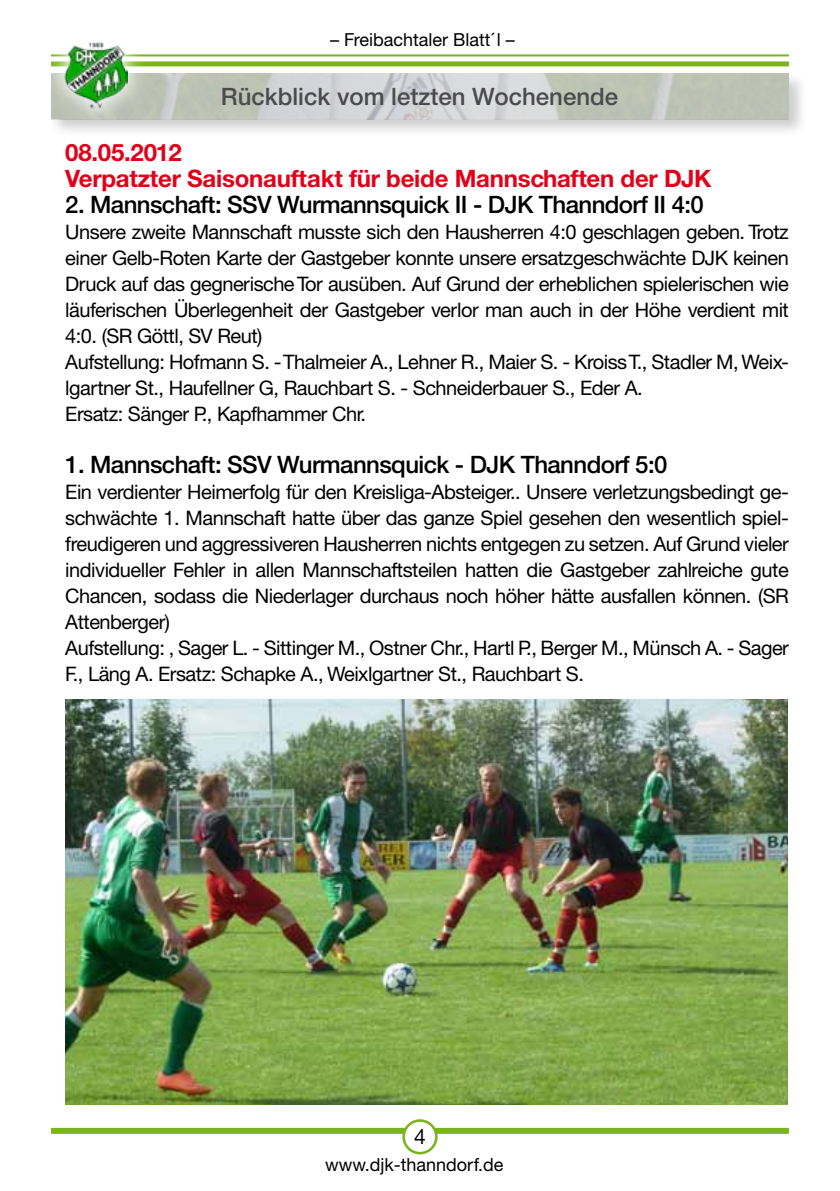
<style>
.page{position:relative;width:840px;height:1191px;background:#fff}
.page>*{position:absolute;margin:0;border:0;box-sizing:border-box;transform-origin:0 0}
.t1{font:500 24px "Helvetica Neue CE";letter-spacing:-.025em;color:#000}
.t2{font:700 24px/26px "Helvetica Neue CE";letter-spacing:-.01em;color:#e2001a}
.t3{font:500 24px "Helvetica Neue CE";color:#4b4b4d}
.t4{font:21px "Helvetica Neue CE";color:#000}
.t5{font:20px/26px "Helvetica Neue CE";letter-spacing:-.025em;color:#000}
.t6{font:18px "Helvetica Neue CE";color:#000}
</style>
<div class="page">
<div style="left:51px;top:1127px;width:737px;height:6px;background:#7ab51d"></div>
<div style="left:403px;top:1120px;width:33px;height:33px;background:#fff;border-radius:50%"></div>
<div style="left:402px;top:1119px;width:35px;height:35px;border:3px solid #7ab51d;border-radius:50%"></div>
<div style="left:48px;top:71px;width:759px;height:67px;background:#000;opacity:.2"></div>
<img style="left:147px;top:74px;width:641px;height:45px">
<div style="left:51px;top:61px;width:737px;height:5px;background:#7ab51d"></div>
<hr style="left:51px;top:54px;width:737px;height:2px;background:#7ab51d">
<div style="left:44px;top:21px;width:103px;height:107px;background:#fff;opacity:.91"></div>
<img style="left:64px;top:40px;width:64px;height:68px">
<img style="left:65px;top:699px;width:722px;height:405px">
<p class="t6" style="left:330px;top:29px;width:186px">– Freibachtaler Blatt´ l –</p>
<p class="t3" style="left:221px;top:82px;width:399px">Rückblick vom letzten Wochenende</p>
<p class="t2" style="left:65px;top:140px;width:647px">08.05.2012<br>Verpatzter Saisonauftakt für beide Mannschaften der DJK</p>
<p class="t1" style="left:65px;top:190px;width:639px">2. Mannschaft: SSV Wurmannsquick II - DJK Thanndorf II 4:0</p>
<p class="t5" style="left:65px;top:219px;width:724px">Unsere zweite Mannschaft musste sich den Hausherren 4:0 geschlagen geben. Trotz einer Gelb-Roten Karte der Gastgeber konnte unsere ersatzgeschwächte DJK keinen Druck auf das gegnerische Tor ausüben. Auf Grund der erheblichen spielerischen wie läuferischen Überlegenheit der Gastgeber verlor man auch in der Höhe verdient mit 4:0. (SR Göttl, SV Reut)<br>Aufstellung: Hofmann S. - Thalmeier A., Lehner R., Maier S. - Kroiss T., Stadler M, Weix&shy;lgartner St., Haufellner G, Rauchbart S. - Schneiderbauer S., Eder A.<br>Ersatz: Sänger P., Kapfhammer Chr.</p>
<p class="t1" style="left:65px;top:450px;width:603px">1. Mannschaft: SSV Wurmannsquick - DJK Thanndorf 5:0</p>
<p class="t5" style="left:65px;top:479px;width:724px">Ein verdienter Heimerfolg für den Kreisliga-Absteiger.. Unsere verletzungsbedingt ge&shy;schwächte 1. Mannschaft hatte über das ganze Spiel gesehen den wesentlich spiel&shy;freudigeren und aggressiveren Hausherren nichts entgegen zu setzen. Auf Grund vieler individueller Fehler in allen Mannschaftsteilen hatten die Gastgeber zahlreiche gute Chancen, sodass die Niederlager durchaus noch höher hätte ausfallen können. (SR Attenberger)<br>Aufstellung: , Sager L. - Sittinger M., Ostner Chr., Hartl P., Berger M., Münsch A. - Sager F., Läng A. Ersatz: Schapke A., Weixlgartner St., Rauchbart S.</p>
<p class="t4" style="left:414px;top:1124px;width:13px">4</p>
<p class="t6" style="left:325px;top:1153px;width:180px">www.djk-thanndorf.de</p>
</div>
